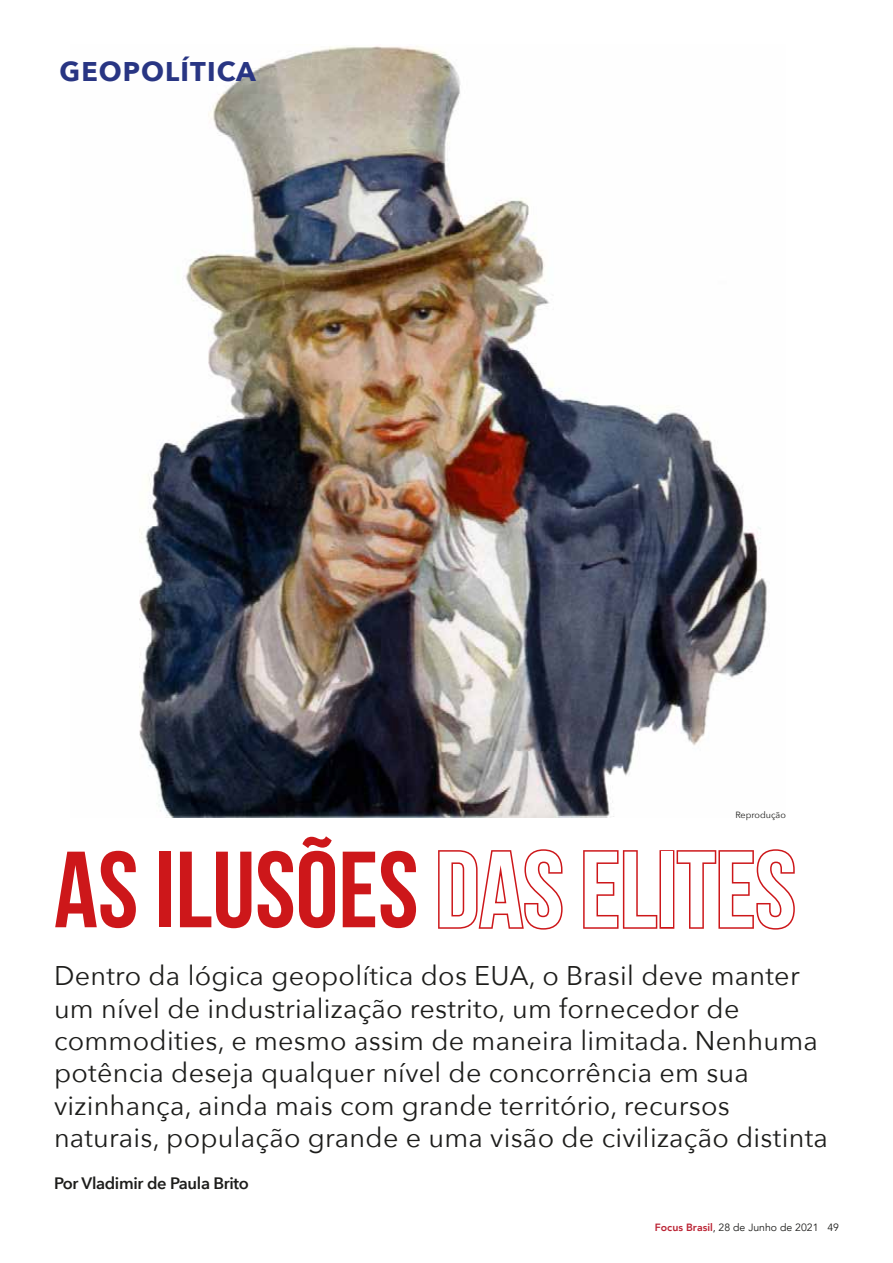
<style>
.page{position:relative;width:893px;height:1263px;background:#fff}
.page>*{position:absolute;margin:0;border:0;box-sizing:border-box;transform-origin:0 0}
.t1{font:700 108px "Bebas Neue";color:#cd171a}
.t2{font:27px/32.4px "Avenir Next";letter-spacing:.01em;color:#1d1d1b}
.t3{font:700 27px "Avenir Next";letter-spacing:.04em;color:#283583}
.t4{font:600 16.5px "Avenir Next";letter-spacing:-.02em;color:#1d1d1b}
.t5{font:10.5px "Avenir";color:#1d1d1b}
.t6{font:9px "Avenir Next";color:#1d1d1b}
.s1{font-weight:800;color:#bb2334}
</style>
<div class="page">
<img style="left:139px;top:46px;width:628px;height:772px">
<p class="t3" style="left:60px;top:48px;width:198px">GEOPOLÍTICA</p>
<p class="t6" style="left:735px;top:807px;width:52px">Reprodução</p>
<h1 class="t1" style="left:54px;top:831px;width:743px">AS ILUSÕES DAS ELITES</h1>
<p class="t2" style="left:54px;top:958px;width:775px">Dentro da lógica geopolítica dos EUA, o Brasil deve manter um nível de industrialização restrito, um fornecedor de commodities, e mesmo assim de maneira limitada. Nenhuma potência deseja qualquer nível de concorrência em sua vizinhança, ainda mais com grande território, recursos naturais, população grande e uma visão de civilização distinta</p>
<p class="t4" style="left:54px;top:1169px;width:196px">Por Vladimir de Paula Brito</p>
<p class="t5" style="left:655px;top:1221px;width:186px"><span class="s1">Focus Brasil</span>, 28 de Junho de 2021 49</p>
</div>
